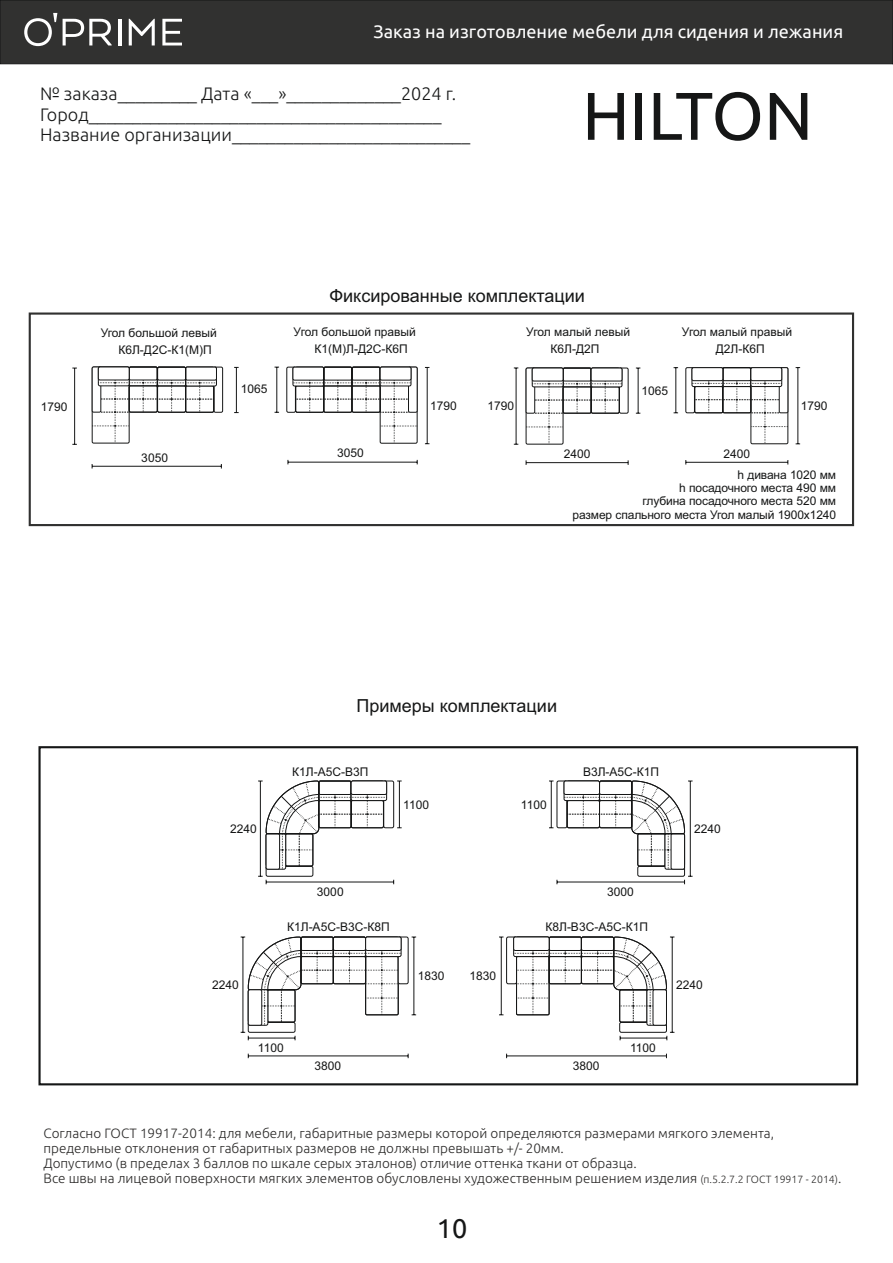
<style>
.page{position:relative;width:893px;height:1263px;background:#fff}
.page>*{position:absolute;margin:0;border:0;box-sizing:border-box;transform-origin:0 0}
.t1{font:67.5px "Ubuntu";color:#151616}
.t2{font:27px "Ubuntu";color:#151616}
.t3{font:300 18px/20.2px "Ubuntu";color:#151616}
.t4{font:18px "Arial";color:#151616}
.t5{font:18px "Ubuntu";color:#fff}
.t6{font:300 13.5px/15.1px "Ubuntu";color:#2b2a29}
.t7{font:12px/13.4px "Arial";color:#151616;text-align:right}
.s1{font-size:10.5px}
</style>
<div class="page">
<div style="left:38px;top:746px;width:820px;height:339px;border:2px solid #151616"></div>
<hr style="left:690px;top:781px;width:1px;height:95px;background:#151616">
<div style="left:637px;top:866px;width:48px;height:11px;border:1px solid #151616;border-radius:2px"></div>
<svg style="left:671px;top:833px;width:14px;height:37px"></svg>
<div style="left:557px;top:780px;width:10px;height:48px;border:1px solid #151616;border-radius:2px"></div>
<svg style="left:564px;top:780px;width:128px;height:89px"></svg>
<hr style="left:551px;top:781px;width:1px;height:47px;background:#151616">
<hr style="left:557px;top:881px;width:127px;height:1px;background:#151616">
<svg style="left:684px;top:876px;width:8px;height:8px"></svg>
<hr style="left:260px;top:781px;width:1px;height:95px;background:#151616">
<div style="left:266px;top:866px;width:47px;height:11px;border:1px solid #151616;border-radius:2px"></div>
<svg style="left:266px;top:833px;width:14px;height:37px"></svg>
<div style="left:383px;top:780px;width:11px;height:48px;border:1px solid #151616;border-radius:2px"></div>
<svg style="left:258px;top:780px;width:129px;height:89px"></svg>
<hr style="left:399px;top:781px;width:1px;height:47px;background:#151616">
<hr style="left:266px;top:881px;width:128px;height:1px;background:#151616">
<svg style="left:258px;top:876px;width:9px;height:8px"></svg>
<div style="left:248px;top:1022px;width:47px;height:11px;border:1px solid #151616;border-radius:2px"></div>
<svg style="left:248px;top:989px;width:14px;height:37px"></svg>
<hr style="left:248px;top:1055px;width:160px;height:1px;background:#151616">
<hr style="left:242px;top:937px;width:1px;height:95px;background:#151616">
<hr style="left:413px;top:937px;width:1px;height:78px;background:#151616">
<hr style="left:248px;top:1038px;width:47px;height:1px;background:#151616">
<svg style="left:241px;top:1032px;width:8px;height:8px"></svg>
<div style="left:619px;top:1022px;width:48px;height:11px;border:1px solid #151616;border-radius:2px"></div>
<svg style="left:653px;top:989px;width:14px;height:37px"></svg>
<hr style="left:507px;top:1055px;width:159px;height:1px;background:#151616">
<hr style="left:672px;top:937px;width:1px;height:95px;background:#151616">
<hr style="left:501px;top:937px;width:1px;height:78px;background:#151616">
<hr style="left:620px;top:1038px;width:47px;height:1px;background:#151616">
<svg style="left:666px;top:1032px;width:8px;height:8px"></svg>
<div style="left:398px;top:936px;width:11px;height:48px;background:#fff;border:1px solid #151616;border-radius:2px"></div>
<svg style="left:241px;top:936px;width:160px;height:89px"></svg>
<div style="left:506px;top:936px;width:11px;height:48px;background:#fff;border:1px solid #151616;border-radius:2px"></div>
<svg style="left:513px;top:936px;width:36px;height:15px"></svg>
<svg style="left:514px;top:936px;width:160px;height:89px"></svg>
<div style="left:722px;top:367px;width:29px;height:14px;border:1px solid #151616;border-radius:2px"></div>
<div style="left:685px;top:367px;width:10px;height:46px;border:1px solid #151616"></div>
<div style="left:691px;top:367px;width:32px;height:14px;background:#fff;border:1px solid #151616;border-radius:2px"></div>
<svg style="left:779px;top:367px;width:9px;height:46px"></svg>
<div style="left:750px;top:367px;width:32px;height:14px;background:#fff;border:1px solid #151616;border-radius:2px"></div>
<svg style="left:692px;top:381px;width:96px;height:62px"></svg>
<hr style="left:686px;top:462px;width:102px;height:1px;background:#151616">
<hr style="left:797px;top:368px;width:1px;height:76px;background:#151616">
<hr style="left:675px;top:368px;width:1px;height:45px;background:#151616">
<div style="left:29px;top:312px;width:825px;height:214px;border:2px solid #313130"></div>
<div style="left:563px;top:368px;width:29px;height:13px;border:1px solid #151616;border-radius:2px"></div>
<div style="left:619px;top:368px;width:10px;height:46px;border:1px solid #151616"></div>
<div style="left:591px;top:368px;width:31px;height:13px;background:#fff;border:1px solid #151616;border-radius:2px"></div>
<div style="left:526px;top:368px;width:37px;height:77px;border:1px solid #151616"></div>
<svg style="left:526px;top:368px;width:9px;height:46px"></svg>
<div style="left:532px;top:368px;width:31px;height:13px;background:#fff;border:1px solid #151616;border-radius:2px"></div>
<svg style="left:526px;top:381px;width:96px;height:62px"></svg>
<hr style="left:526px;top:462px;width:102px;height:1px;background:#151616">
<hr style="left:516px;top:368px;width:1px;height:76px;background:#151616">
<hr style="left:638px;top:368px;width:1px;height:45px;background:#151616">
<div style="left:129px;top:367px;width:29px;height:13px;border:1px solid #151616;border-radius:2px"></div>
<div style="left:214px;top:367px;width:9px;height:46px;border:1px solid #151616"></div>
<div style="left:185px;top:367px;width:32px;height:13px;background:#fff;border:1px solid #151616;border-radius:2px"></div>
<svg style="left:92px;top:367px;width:9px;height:46px"></svg>
<div style="left:98px;top:367px;width:32px;height:13px;background:#fff;border:1px solid #151616;border-radius:2px"></div>
<div style="left:157px;top:367px;width:29px;height:13px;border:1px solid #151616;border-radius:2px"></div>
<svg style="left:92px;top:380px;width:124px;height:62px"></svg>
<hr style="left:92px;top:466px;width:129px;height:1px;background:#151616">
<hr style="left:74px;top:368px;width:1px;height:76px;background:#151616">
<hr style="left:236px;top:367px;width:1px;height:46px;background:#151616">
<div style="left:352px;top:367px;width:29px;height:13px;border:1px solid #151616;border-radius:2px"></div>
<div style="left:286px;top:367px;width:10px;height:46px;border:1px solid #151616"></div>
<div style="left:292px;top:367px;width:32px;height:14px;background:#fff;border:1px solid #151616;border-radius:2px"></div>
<div style="left:380px;top:367px;width:38px;height:77px;border:1px solid #151616"></div>
<svg style="left:408px;top:367px;width:10px;height:46px"></svg>
<div style="left:380px;top:367px;width:31px;height:13px;background:#fff;border:1px solid #151616;border-radius:2px"></div>
<hr style="left:288px;top:462px;width:129px;height:1px;background:#151616">
<hr style="left:427px;top:367px;width:1px;height:77px;background:#151616">
<hr style="left:276px;top:367px;width:1px;height:45px;background:#151616">
<div style="left:323px;top:367px;width:29px;height:13px;border:1px solid #151616;border-radius:2px"></div>
<svg style="left:293px;top:380px;width:124px;height:62px"></svg>
<div style="left:0;top:0;width:893px;height:65px;background:#313130"></div>
<svg style="left:63px;top:19px;width:49px;height:26px"></svg>
<hr style="left:118px;top:19px;width:3px;height:26px;background:#fff">
<svg style="left:129px;top:19px;width:26px;height:26px"></svg>
<svg style="left:162px;top:19px;width:20px;height:26px"></svg>
<svg style="left:24px;top:13px;width:33px;height:33px"></svg>
<h3 class="t5" style="left:373px;top:24px;width:471px">Заказ на изготовление мебели для сидения и лежания</h3>
<h3 class="t3" style="left:40px;top:85px;width:432px">№ заказа_________ Дата «___»_____________2024 г.<br>Город________________________________________<br>Название организации___________________________</h3>
<h1 class="t1" style="left:582px;top:87px;width:232px">HILTON</h1>
<p class="t7" style="left:41px;top:401px;width:28px">1790</p>
<h3 class="t4" style="left:330px;top:289px;width:257px">Фиксированные комплектации</h3>
<p class="t7" style="left:101px;top:327px;width:118px">Угол большой левый</p>
<p class="t7" style="left:294px;top:326px;width:124px">Угол большой правый</p>
<p class="t7" style="left:526px;top:326px;width:105px">Угол малый левый</p>
<p class="t7" style="left:682px;top:326px;width:112px">Угол малый правый</p>
<p class="t7" style="left:118px;top:344px;width:95px">К6Л-Д2С-К1(М)П</p>
<p class="t7" style="left:314px;top:343px;width:95px">К1(М)Л-Д2С-К6П</p>
<p class="t7" style="left:551px;top:343px;width:50px">К6Л-Д2П</p>
<p class="t7" style="left:716px;top:343px;width:50px">Д2Л-К6П</p>
<p class="t7" style="left:241px;top:383px;width:28px">1065</p>
<p class="t7" style="left:642px;top:385px;width:28px">1065</p>
<p class="t7" style="left:430px;top:400px;width:28px">1790</p>
<p class="t7" style="left:487px;top:400px;width:28px">1790</p>
<p class="t7" style="left:801px;top:400px;width:28px">1790</p>
<p class="t7" style="left:141px;top:452px;width:28px">3050</p>
<p class="t7" style="left:337px;top:448px;width:28px">3050</p>
<p class="t7" style="left:564px;top:449px;width:28px">2400</p>
<p class="t7" style="left:724px;top:448px;width:28px">2400</p>
<p class="t7" style="left:573px;top:469px;width:265px">h дивана 1020 мм<br>h посадочного места 490 мм<br>глубина посадочного места 520 мм<br>размер спального места Угол малый 1900х1240</p>
<p class="t7" style="left:230px;top:823px;width:28px">2240</p>
<p class="t7" style="left:212px;top:979px;width:28px">2240</p>
<h3 class="t4" style="left:356px;top:699px;width:202px">Примеры комплектации</h3>
<p class="t7" style="left:292px;top:766px;width:78px">К1Л-А5С-В3П</p>
<p class="t7" style="left:403px;top:799px;width:27px">1100</p>
<p class="t7" style="left:521px;top:799px;width:27px">1100</p>
<p class="t7" style="left:583px;top:766px;width:78px">В3Л-А5С-К1П</p>
<p class="t7" style="left:694px;top:823px;width:28px">2240</p>
<p class="t7" style="left:317px;top:886px;width:28px">3000</p>
<p class="t7" style="left:287px;top:921px;width:104px">К1Л-А5С-В3С-К8П</p>
<p class="t7" style="left:418px;top:970px;width:28px">1830</p>
<p class="t7" style="left:469px;top:970px;width:28px">1830</p>
<p class="t7" style="left:607px;top:886px;width:28px">3000</p>
<p class="t7" style="left:545px;top:921px;width:104px">К8Л-В3С-А5С-К1П</p>
<p class="t7" style="left:676px;top:979px;width:28px">2240</p>
<p class="t7" style="left:258px;top:1042px;width:27px">1100</p>
<p class="t7" style="left:314px;top:1060px;width:28px">3800</p>
<p class="t7" style="left:573px;top:1060px;width:28px">3800</p>
<p class="t7" style="left:630px;top:1042px;width:27px">1100</p>
<p class="t6" style="left:44px;top:1126px;width:799px">Согласно ГОСТ 19917-2014: для мебели, габаритные размеры которой определяются размерами мягкого элемента, предельные отклонения от габаритных размеров не должны превышать +/- 20мм.<br>Допустимо (в пределах 3 баллов по шкале серых эталонов) отличие оттенка ткани от образца.<br>Все швы на лицевой поверхности мягких элементов обусловлены художественным решением изделия <span class="s1">(п.5.2.7.2 ГОСТ 19917 - 2014)</span>.</p>
<h2 class="t2" style="left:437px;top:1217px;width:32px">10</h2>
</div>
